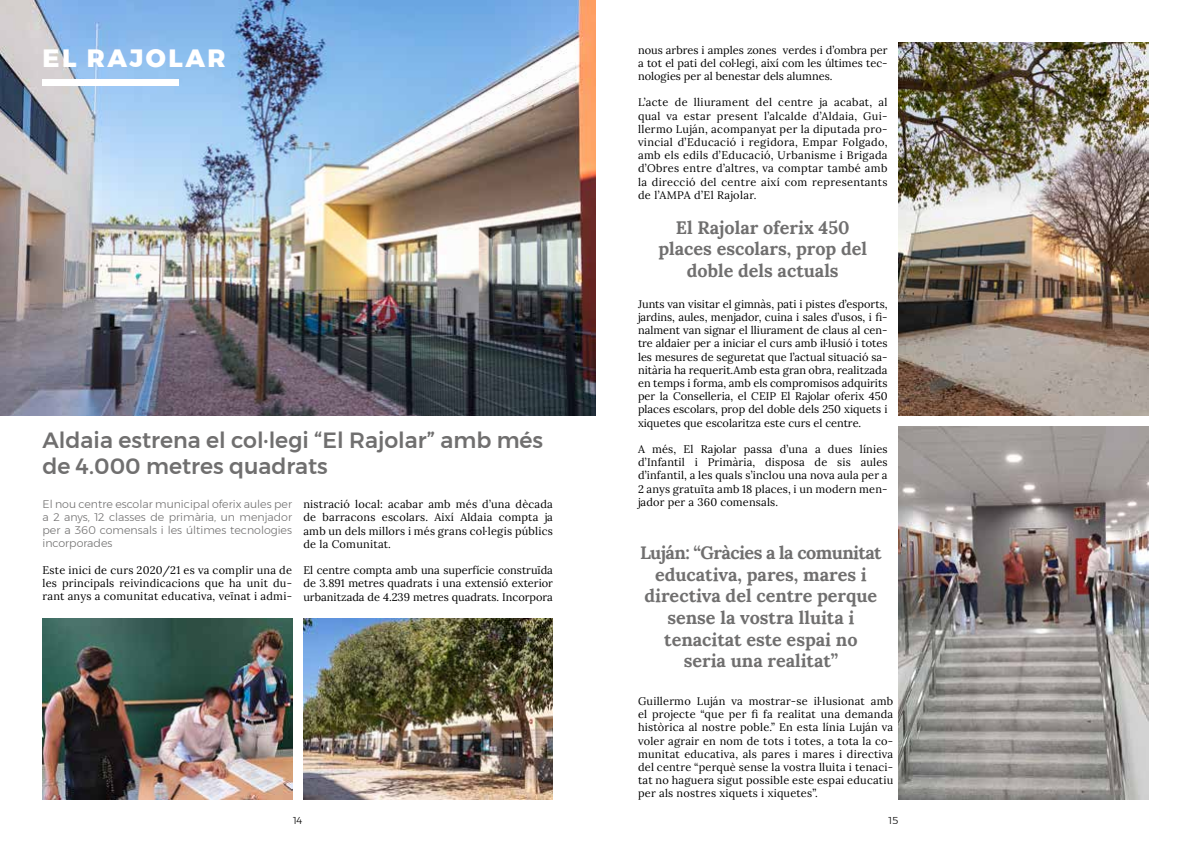
<style>
.page{position:relative;width:1191px;height:842px;background:#fff}
.page>*{position:absolute;margin:0;border:0;box-sizing:border-box;transform-origin:0 0}
.t1{font:800 25px "Montserrat";letter-spacing:.1em;color:#fff}
.t2{font:500 22px/26.4px "Montserrat";color:#706f6f}
.t3{font:700 18px/21.6px "Lora";color:#706f6f;text-align:center}
.t4{font:11px/13.2px "Lora";letter-spacing:.015em;color:#000;text-align:justify}
.t5{font:300 11px/13.2px "Montserrat";color:#706f6f;text-align:justify}
.t6{font:300 10px "Montserrat";color:#000}
</style>
<div class="page">
<img style="left:0;top:0;width:595px;height:415px">
<img style="left:303px;top:619px;width:250px;height:180px">
<img style="left:43px;top:619px;width:249px;height:180px">
<div style="left:43px;top:80px;width:136px;height:6px;background:#fff"></div>
<img style="left:899px;top:427px;width:249px;height:372px">
<img style="left:899px;top:43px;width:249px;height:372px">
<h1 class="t1" style="left:43px;top:38px;width:185px">EL RAJOLAR</h1>
<p class="t4" style="left:638px;top:42px;width:251px">nous arbres i amples zones verdes i d’ombra per a tot el pati del col·legi, així com les últimes tec&shy;nologies per al benestar dels alumnes.</p>
<p class="t4" style="left:638px;top:95px;width:251px">L’acte de lliurament del centre ja acabat, al qual va estar present l’alcalde d’Aldaia, Gui&shy;llermo Luján, acompanyat per la diputada pro&shy;vincial d’Educació i regidora, Empar Folgado, amb els edils d’Educació, Urbanisme i Brigada d’Obres entre d’altres, va comptar també amb la direcció del centre així com representants de l’AMPA d’El Rajolar.</p>
<h3 class="t3" style="left:658px;top:215px;width:210px">El Rajolar oferix 450 places escolars, prop del doble dels actuals</h3>
<h2 class="t2" style="left:43px;top:427px;width:502px">Aldaia estrena el col·legi “El Rajolar” amb més de 4.000 metres quadrats</h2>
<p class="t5" style="left:43px;top:497px;width:251px">El nou centre escolar municipal oferix aules per a 2 anys, 12 classes de primària, un menjador per a 360 comensals i les últimes tecnologies incorporades</p>
<p class="t4" style="left:43px;top:562px;width:251px">Este inici de curs 2020/21 es va complir una de les principals reivindicacions que ha unit du&shy;rant anys a comunitat educativa, veïnat i admi-</p>
<p class="t4" style="left:303px;top:497px;width:251px">nistració local: acabar amb més d’una dècada de barracons escolars. Així Aldaia compta ja amb un dels millors i més grans col·legis públics de la Comunitat.</p>
<p class="t4" style="left:303px;top:563px;width:251px">El centre compta amb una superfície construïda de 3.891 metres quadrats i una extensió exterior urbanitzada de 4.239 metres quadrats. Incorpora</p>
<p class="t4" style="left:638px;top:297px;width:251px">Junts van visitar el gimnàs, pati i pistes d’esports, jardins, aules, menjador, cuina i sales d’usos, i fi&shy;nalment van signar el lliurament de claus al cen&shy;tre aldaier per a iniciar el curs amb il·lusió i totes les mesures de seguretat que l’actual situació sa&shy;nitària ha requerit.Amb esta gran obra, realitzada en temps i forma, amb els compromisos adquirits per la Conselleria, el CEIP El Rajolar oferix 450 places escolars, prop del doble dels 250 xiquets i xiquetes que escolaritza este curs el centre.</p>
<p class="t4" style="left:638px;top:442px;width:251px">A més, El Rajolar passa d’una a dues línies d’Infantil i Primària, disposa de sis aules d’infantil, a les quals s’inclou una nova aula per a 2 anys gratuïta amb 18 places, i un modern men&shy;jador per a 360 comensals.</p>
<h3 class="t3" style="left:640px;top:540px;width:243px">Luján: “Gràcies a la comunitat educativa, pares, mares i directiva del centre perque sense la vostra lluita i tenacitat este espai no<br>seria una realitat”</h3>
<p class="t4" style="left:638px;top:694px;width:257px">Guillermo Luján va mostrar-se il·lusionat amb el projecte “que per fi fa realitat una demanda històrica al nostre poble.” En esta línia Luján va voler agrair en nom de tots i totes, a tota la co&shy;munitat educativa, als pares i mares i directiva del centre “perquè sense la vostra lluita i tenaci&shy;tat no haguera sigut possible este espai educatiu per als nostres xiquets i xiquetes”.</p>
<p class="t6" style="left:293px;top:813px;width:11px">14</p>
<p class="t6" style="left:888px;top:813px;width:11px">15</p>
</div>
